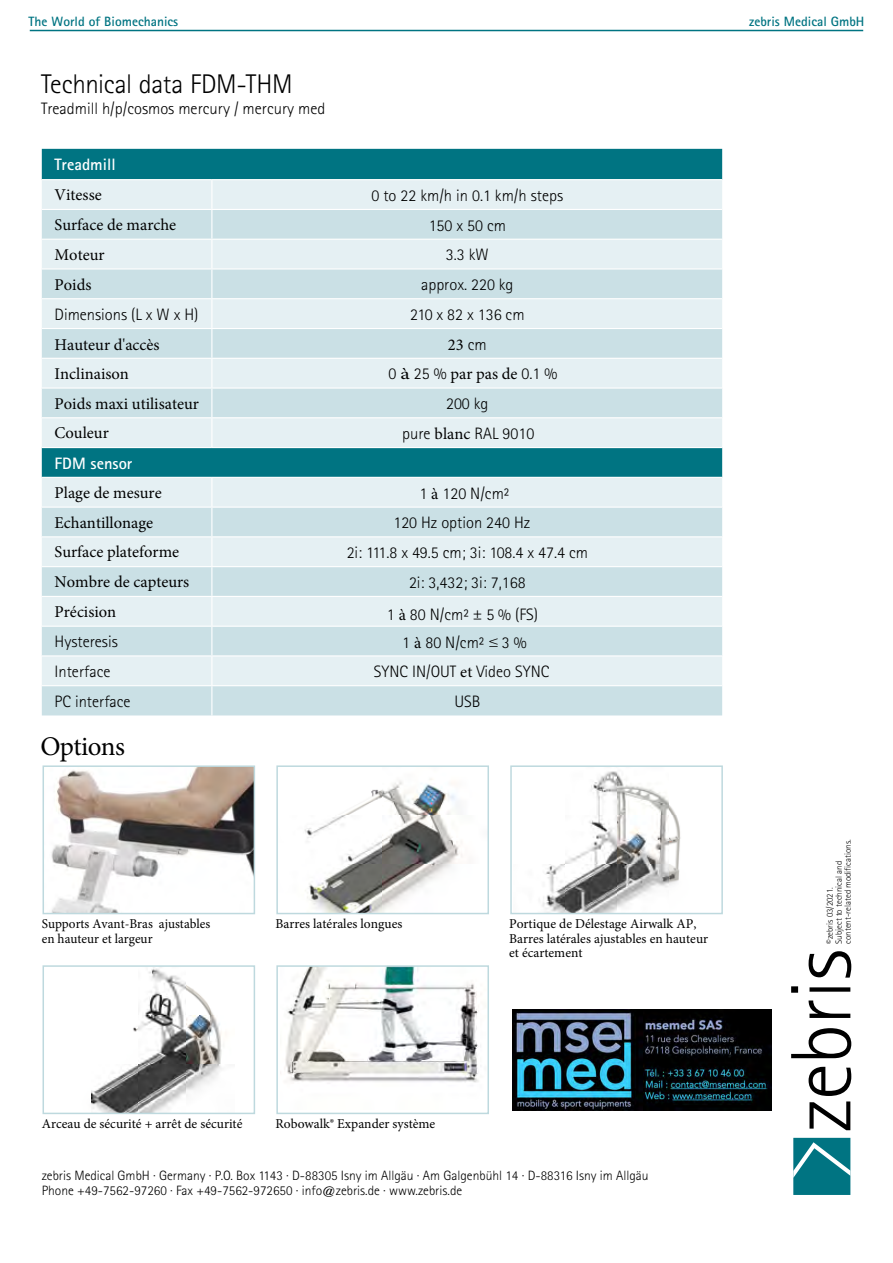
<style>
.page{position:relative;width:893px;height:1263px;background:#fff}
.page>*{position:absolute;margin:0;border:0;box-sizing:border-box;transform-origin:0 0}
.t1{font:300 27px "Rotis Sans Serif";letter-spacing:-.015em;color:#000}
.t2{font:27px "Minion Pro";letter-spacing:-.02em;color:#000}
.t3{font:300 16.5px "Rotis Sans Serif";color:#000}
.t4{font:16.5px "Minion Pro";color:#000}
.t5{font:700 16.5px "Rotis Sans Serif";color:#fff}
.t6{font:16.5px "Minion Pro";color:#000;scale:1.3 1}
.t7{font:13.5px/14.5px "Minion Pro";color:#000}
.t8{font:300 13.5px/15px "Rotis Sans Serif";color:#000}
.t9{font:700 13.5px "Rotis Sans Serif";color:#007482}
.t10{font:300 9px/9px "Rotis Sans Serif";color:#000}
.s1{font-family:"Rotis Sans Serif";font-weight:300}
.s2{font-family:"Minion Pro";font-weight:400}
</style>
<div class="page">
<svg style="left:793px;top:1138px;width:57px;height:57px;background:#1b838f"></svg>
<svg style="left:791px;top:951px;width:60px;height:179px"></svg>
<hr style="left:30px;top:30px;width:833px;height:1px;background:#007482">
<img style="left:51px;top:768px;width:201px;height:143px">
<div style="left:43px;top:765px;width:212px;height:149px;border:2px solid #bed9de"></div>
<img style="left:542px;top:771px;width:139px;height:140px">
<div style="left:510px;top:765px;width:213px;height:149px;border:2px solid #bed9de"></div>
<img style="left:304px;top:779px;width:158px;height:132px">
<div style="left:276px;top:765px;width:213px;height:149px;border:2px solid #bed9de"></div>
<img style="left:284px;top:968px;width:195px;height:115px">
<div style="left:276px;top:965px;width:213px;height:149px;border:2px solid #bed9de"></div>
<img style="left:91px;top:968px;width:131px;height:143px">
<div style="left:43px;top:965px;width:212px;height:149px;border:2px solid #bed9de"></div>
<div style="left:42px;top:149px;width:680px;height:30px;background:#007482"></div>
<div style="left:42px;top:180px;width:680px;height:29px;background:#e5f0f3"></div>
<svg style="left:42px;top:210px;width:680px;height:505px;background:#cbe1e5"></svg>
<hr style="left:42px;top:239px;width:170px;height:1px;background:#fff">
<hr style="left:212px;top:239px;width:510px;height:1px;background:#fff">
<hr style="left:42px;top:268px;width:170px;height:1px;background:#fff">
<hr style="left:212px;top:268px;width:510px;height:1px;background:#fff">
<hr style="left:42px;top:298px;width:170px;height:1px;background:#fff">
<hr style="left:212px;top:298px;width:510px;height:1px;background:#fff">
<hr style="left:42px;top:328px;width:170px;height:1px;background:#fff">
<hr style="left:212px;top:328px;width:510px;height:1px;background:#fff">
<hr style="left:42px;top:358px;width:170px;height:1px;background:#fff">
<hr style="left:212px;top:358px;width:510px;height:1px;background:#fff">
<hr style="left:42px;top:387px;width:170px;height:2px;background:#fff">
<hr style="left:212px;top:387px;width:510px;height:2px;background:#fff">
<hr style="left:42px;top:417px;width:170px;height:1px;background:#fff">
<hr style="left:212px;top:417px;width:510px;height:1px;background:#fff">
<svg style="left:211px;top:180px;width:1px;height:267px"></svg>
<hr style="left:42px;top:447px;width:170px;height:1px;background:#fff">
<hr style="left:212px;top:447px;width:510px;height:1px;background:#fff">
<hr style="left:42px;top:477px;width:170px;height:1px;background:#fff">
<hr style="left:212px;top:477px;width:510px;height:1px;background:#fff">
<hr style="left:42px;top:506px;width:170px;height:2px;background:#fff">
<hr style="left:212px;top:506px;width:510px;height:2px;background:#fff">
<hr style="left:42px;top:536px;width:170px;height:1px;background:#fff">
<hr style="left:212px;top:536px;width:510px;height:1px;background:#fff">
<hr style="left:42px;top:566px;width:170px;height:1px;background:#fff">
<hr style="left:212px;top:566px;width:510px;height:1px;background:#fff">
<hr style="left:42px;top:596px;width:170px;height:1px;background:#fff">
<hr style="left:212px;top:596px;width:510px;height:1px;background:#fff">
<hr style="left:42px;top:626px;width:170px;height:1px;background:#fff">
<hr style="left:212px;top:626px;width:510px;height:1px;background:#fff">
<hr style="left:42px;top:655px;width:170px;height:1px;background:#fff">
<hr style="left:212px;top:655px;width:510px;height:1px;background:#fff">
<hr style="left:42px;top:685px;width:170px;height:1px;background:#fff">
<hr style="left:212px;top:685px;width:510px;height:1px;background:#fff">
<svg style="left:211px;top:478px;width:1px;height:237px"></svg>
<img style="left:512px;top:1009px;width:260px;height:101px">
<svg style="left:489px;top:638px;width:9px;height:9px"></svg>
<p class="t9" style="left:29px;top:12px;width:151px">The World of Biomechanics</p>
<p class="t9" style="left:749px;top:12px;width:117px">zebris Medical GmbH</p>
<h1 class="t1" style="left:41px;top:68px;width:253px">Technical data FDM-THM</h1>
<p class="t3" style="left:41px;top:99px;width:286px">Treadmill h/p/cosmos mercury / mercury med</p>
<p class="t5" style="left:55px;top:154px;width:63px">Treadmill</p>
<p class="t4" style="left:55px;top:184px;width:49px">Vitesse</p>
<p class="t3" style="left:372px;top:186px;width:193px">0 to 22 km/h in 0.1 km/h steps</p>
<p class="t4" style="left:55px;top:214px;width:123px">Surface de marche</p>
<p class="t3" style="left:429px;top:216px;width:79px">150 x 50 cm</p>
<p class="t4" style="left:55px;top:243px;width:52px">Moteur</p>
<p class="t3" style="left:446px;top:245px;width:44px">3.3 kW</p>
<p class="t4" style="left:55px;top:273px;width:38px">Poids</p>
<p class="t3" style="left:421px;top:275px;width:94px">approx. 220 kg</p>
<p class="t3" style="left:55px;top:305px;width:145px">Dimensions (L x W x H)</p>
<p class="t3" style="left:410px;top:305px;width:116px">210 x 82 x 136 cm</p>
<p class="t4" style="left:55px;top:333px;width:107px">Hauteur d'accès</p>
<p class="t4" style="left:448px;top:333px;width:40px">23 <span class="s1">cm</span></p>
<p class="t4" style="left:55px;top:363px;width:76px">Inclinaison</p>
<p class="t6" style="left:388px;top:363px;width:131px"><span class="s1">0</span> à <span class="s1">25 %</span> par pas de <span class="s1">0.1 %</span></p>
<p class="t4" style="left:55px;top:392px;width:146px">Poids maxi utilisateur</p>
<p class="t3" style="left:446px;top:394px;width:44px">200 kg</p>
<p class="t4" style="left:55px;top:422px;width:56px">Couleur</p>
<p class="t3" style="left:402px;top:424px;width:134px">pure <span class="s2">blanc</span> RAL 9010</p>
<p class="t5" style="left:55px;top:453px;width:79px">FDM sensor</p>
<p class="t4" style="left:55px;top:482px;width:109px">Plage de mesure</p>
<p class="t3" style="left:419px;top:483px;width:92px">1 <span class="s2">à</span> 120 N/cm²</p>
<p class="t4" style="left:55px;top:512px;width:100px">Echantillonage</p>
<p class="t3" style="left:393px;top:513px;width:138px">120 Hz option 240 Hz</p>
<p class="t4" style="left:55px;top:541px;width:126px">Surface plateforme</p>
<p class="t3" style="left:347px;top:543px;width:243px">2i: 111.8 x 49.5 cm; 3i: 108.4 x 47.4 cm</p>
<p class="t4" style="left:55px;top:571px;width:136px">Nombre de capteurs</p>
<p class="t3" style="left:409px;top:573px;width:118px">2i: 3,432; 3i: 7,168</p>
<p class="t4" style="left:55px;top:601px;width:63px">Précision</p>
<p class="t3" style="left:387px;top:605px;width:153px">1 <span class="s2">à</span> 80 N/cm² ± 5 % (FS)</p>
<p class="t3" style="left:55px;top:632px;width:65px">Hysteresis</p>
<p class="t3" style="left:402px;top:633px;width:126px">1 <span class="s2">à</span> 80 N/cm² 3 %</p>
<p class="t3" style="left:55px;top:662px;width:57px">Interface</p>
<p class="t3" style="left:374px;top:662px;width:177px">SYNC IN/OUT <span class="s2">et</span> Video SYNC</p>
<p class="t3" style="left:55px;top:692px;width:78px">PC interface</p>
<p class="t3" style="left:454px;top:692px;width:27px">USB</p>
<h1 class="t2" style="left:40px;top:729px;width:86px">Options</h1>
<p class="t7" style="left:42px;top:916px;width:170px;line-height:15px">Supports Avant-Bras ajustables en hauteur et largeur</p>
<p class="t7" style="left:276px;top:917px;width:128px">Barres latérales longues</p>
<p class="t7" style="left:42px;top:1116px;width:202px">Arceau de sécurité + arrêt de sécurité</p>
<p class="t7" style="left:276px;top:1117px;width:161px">Robowalk® Expander système</p>
<p class="t7" style="left:509px;top:917px;width:201px">Portique de Délestage Airwalk AP,<br>Barres latérales ajustables en hauteur et écartement</p>
<p class="t8" style="left:42px;top:1168px;width:608px">zebris Medical GmbH · Germany · P.O. Box 1143 · D-88305 Isny im Allgäu · Am Galgenbühl 14 · D-88316 Isny im Allgäu<br>Phone +49-7562-97260 · Fax +49-7562-972650 · info@zebris.de · www.zebris.de</p>
<p class="t10" style="left:825px;top:944px;width:106px;rotate:-90deg">©zebris 03/2021.<br>Subject to technical and content-related modifications.</p>
</div>
